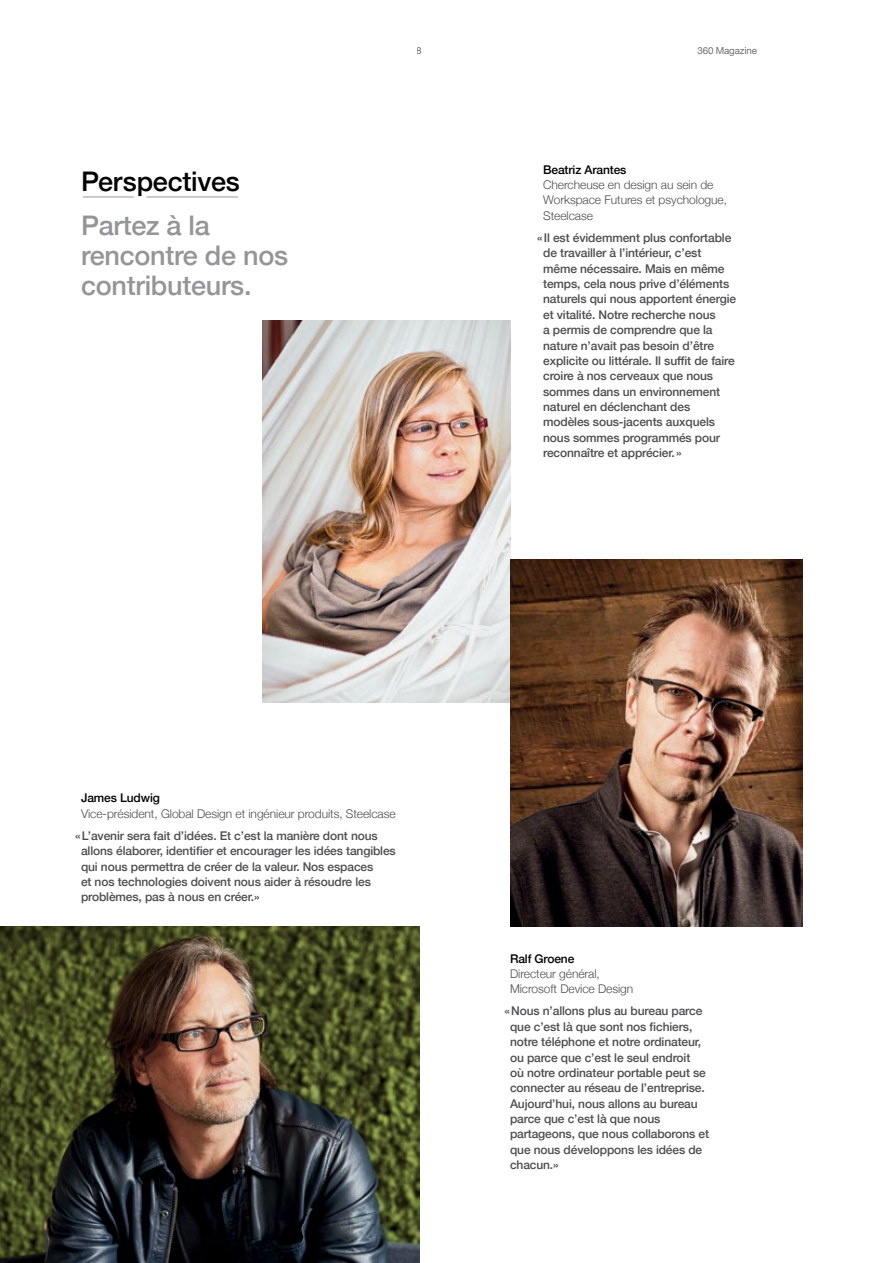
<style>
.page{position:relative;width:893px;height:1263px;background:#fff}
.page>*{position:absolute;margin:0;border:0;box-sizing:border-box;transform-origin:0 0}
.t1{font:500 27px/30px "Helvetica Neue";letter-spacing:-.01em;color:#939598}
.t2{font:500 27px "Helvetica Neue";letter-spacing:-.01em;color:#000}
.t3{font:500 12px/15.3px "Helvetica Neue";letter-spacing:-.01em;color:#4d4d4f}
.t4{font:300 12px/15.3px "Helvetica Neue";letter-spacing:-.005em;color:#4d4d4f}
.t5{font:500 12px "Helvetica Neue";letter-spacing:-.01em;color:#000}
.t6{font:9.75px "Helvetica Neue";letter-spacing:-.015em;color:#6d6e71}
</style>
<div class="page">
<img style="left:262px;top:320px;width:248px;height:382px">
<img style="left:511px;top:559px;width:291px;height:368px">
<img style="left:0;top:927px;width:419px;height:336px">
<hr style="left:83px;top:197px;width:51px;height:1px;background:#939598">
<hr style="left:146px;top:197px;width:92px;height:1px;background:#939598">
<h1 class="t2" style="left:81px;top:160px;width:160px">Perspectives</h1>
<h1 class="t1" style="left:81px;top:208px;width:209px">Partez à la rencontre de nos contributeurs.</h1>
<p class="t6" style="left:417px;top:43px;width:7px">8</p>
<p class="t6" style="left:697px;top:43px;width:61px">360 Magazine</p>
<p class="t5" style="left:543px;top:160px;width:85px">Beatriz Arantes</p>
<p class="t4" style="left:543px;top:176px;width:185px">Chercheuse en design au sein de<br>Workspace Futures et psychologue,<br>Steelcase</p>
<p class="t3" style="left:543px;top:229px;width:195px;text-indent:-6px">«Il est évidemment plus confortable de travailler à l’intérieur, c’est même nécessaire. Mais en même temps, cela nous prive d’éléments naturels qui nous apportent énergie et vitalité. Notre recherche nous<br>a permis de comprendre que la nature n’avait pas besoin d’être explicite ou littérale. Il suffit de faire croire à nos cerveaux que nous sommes dans un environnement naturel en déclenchant des modèles sous-jacents auxquels nous sommes programmés pour reconnaître et apprécier.»</p>
<p class="t5" style="left:81px;top:788px;width:80px">James Ludwig</p>
<p class="t4" style="left:81px;top:805px;width:316px">Vice-président, Global Design et ingénieur produits, Steelcase</p>
<p class="t3" style="left:81px;top:827px;width:316px;text-indent:-6px">«L’avenir sera fait d’idées. Et c’est la manière dont nous allons élaborer, identifier et encourager les idées tangibles qui nous permettra de créer de la valeur. Nos espaces<br>et nos technologies doivent nous aider à résoudre les problèmes, pas à nous en créer.»</p>
<p class="t5" style="left:510px;top:948px;width:66px">Ralf Groene</p>
<p class="t4" style="left:510px;top:965px;width:125px">Directeur général,<br>Microsoft Device Design</p>
<p class="t3" style="left:510px;top:1002px;width:201px;text-indent:-6px">«Nous n’allons plus au bureau parce que c’est là que sont nos fichiers, notre téléphone et notre ordinateur, ou parce que c’est le seul endroit<br>où notre ordinateur portable peut se connecter au réseau de l’entreprise.<br>Aujourd’hui, nous allons au bureau parce que c’est là que nous partageons, que nous collaborons et que nous développons les idées de chacun.»</p>
</div>
